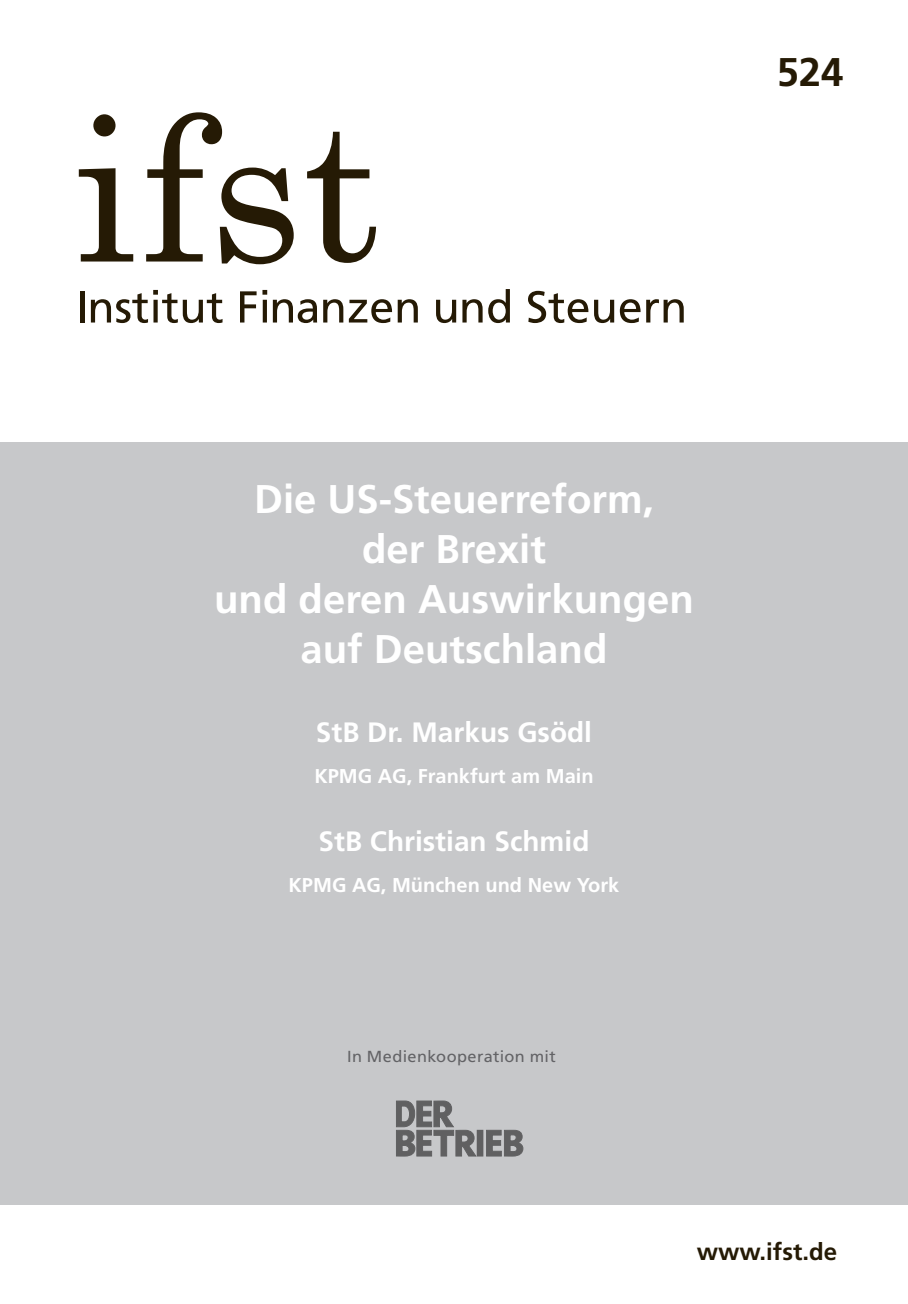
<style>
.page{position:relative;width:908px;height:1304px;background:#fff}
.page>*{position:absolute;margin:0;border:0;box-sizing:border-box;transform-origin:0 0}
.titel{font:700 40px/50px "Frutiger";color:#fff;text-align:center}
.titel-2{font:700 40px "Frutiger";color:#251a05}
.autor{font:700 28px "Frutiger";color:#fff}
.titel-3{font:700 24px "Frutiger";color:#251a05}
.Ort{font:700 20px "Frutiger";color:#fff}
.t1{font:16px "Frutiger";letter-spacing:.025em;color:#636366}
</style>
<div class="page">
<div style="left:0;top:442px;width:907px;height:763px;background:#c7c8ca"></div>
<svg style="left:396px;top:1100px;width:81px;height:57px"></svg>
<div style="left:477px;top:1130px;width:5px;height:26px;background:#606061"></div>
<div style="left:476px;top:1130px;width:7px;height:26px;border:1px solid #3e3e3f"></div>
<svg style="left:486px;top:1130px;width:37px;height:27px"></svg>
<svg style="left:79px;top:114px;width:54px;height:148px"></svg>
<svg style="left:146px;top:112px;width:147px;height:152px"></svg>
<svg style="left:307px;top:132px;width:69px;height:131px"></svg>
<hr style="left:81px;top:291px;width:4px;height:32px;background:#251a05">
<svg style="left:91px;top:290px;width:131px;height:33px"></svg>
<svg style="left:240px;top:291px;width:16px;height:32px"></svg>
<div style="left:262px;top:300px;width:5px;height:23px;background:#251a05"></div>
<svg style="left:262px;top:290px;width:5px;height:5px"></svg>
<svg style="left:273px;top:299px;width:44px;height:24px"></svg>
<svg style="left:323px;top:299px;width:20px;height:24px"></svg>
<svg style="left:349px;top:299px;width:68px;height:24px"></svg>
<svg style="left:436px;top:300px;width:20px;height:23px"></svg>
<svg style="left:462px;top:299px;width:20px;height:24px"></svg>
<svg style="left:488px;top:289px;width:21px;height:34px"></svg>
<svg style="left:528px;top:291px;width:112px;height:32px"></svg>
<svg style="left:646px;top:299px;width:37px;height:24px"></svg>
<p class="titel-2" style="left:776px;top:49px;width:68px">524</p>
<p class="titel" style="left:214px;top:474px;width:481px">Die US-Steuerreform,<br>der Brexit<br>und deren Auswirkungen auf Deutschland</p>
<p class="autor" style="left:316px;top:716px;width:277px">StB Dr. Markus Gsödl</p>
<p class="Ort" style="left:314px;top:764px;width:280px">KPMG AG, Frankfurt am Main</p>
<p class="autor" style="left:318px;top:824px;width:272px">StB Christian Schmid</p>
<p class="Ort" style="left:288px;top:873px;width:332px">KPMG AG, München und New York</p>
<p class="t1" style="left:347px;top:1047px;width:210px">In Medienkooperation mit</p>
<p class="titel-3" style="left:696px;top:1238px;width:142px">www.ifst.de</p>
</div>
